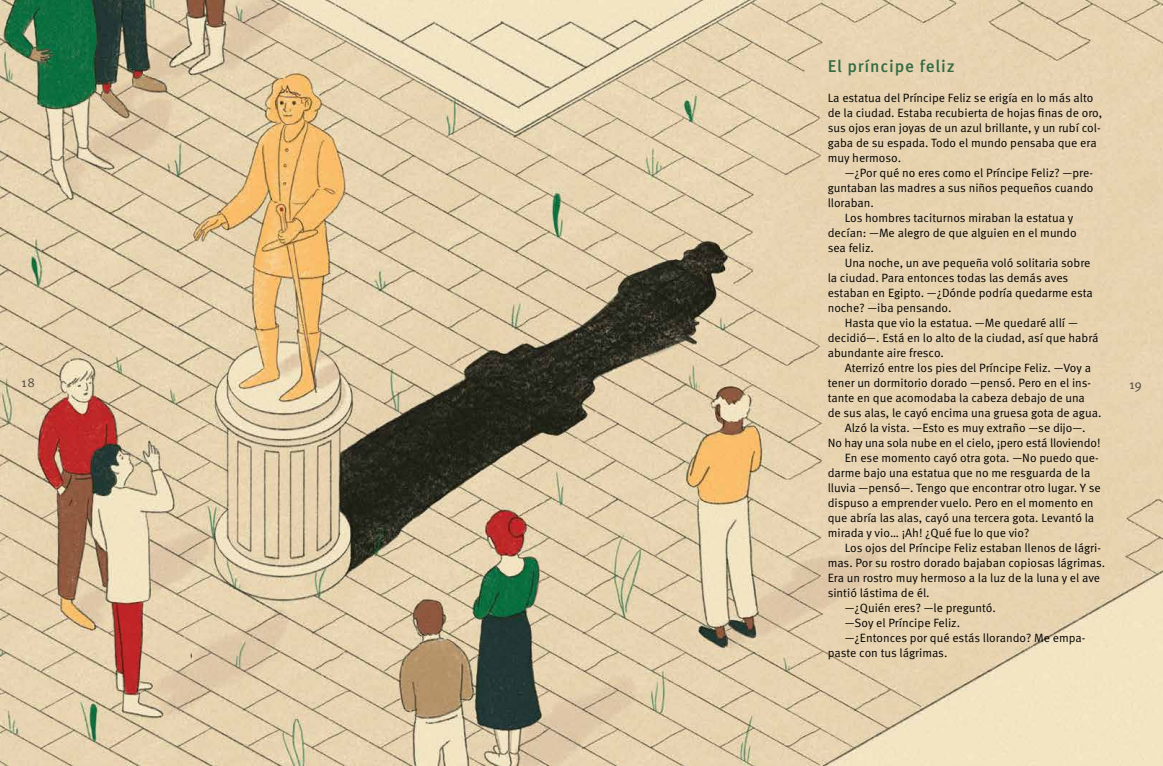
<style>
.page{position:relative;width:1163px;height:766px;background:#fff}
.page>*{position:absolute;margin:0;border:0;box-sizing:border-box;transform-origin:0 0}
.t1{font:500 17px "Meta Pro";letter-spacing:.05em;color:#336c43}
.t2{font:13px "Meta Pro";color:#58595b}
.t3{font:12px/15px "Meta Pro";color:#000}
</style>
<div class="page">
<img style="left:0;top:0;width:1162px;height:765px">
<h1 class="t1" style="left:827px;top:55px;width:129px">El príncipe feliz</h1>
<p class="t3" style="left:827px;top:90px;width:276px">La estatua del Príncipe Feliz se erigía en lo más alto de la ciudad. Estaba recubierta de hojas finas de oro, sus ojos eran joyas de un azul brillante, y un rubí col&shy;gaba de su espada. Todo el mundo pensaba que era muy hermoso.</p>
<p class="t3" style="left:844px;top:165px;width:250px">—¿Por qué no eres como el Príncipe Feliz? —pre-</p>
<p class="t3" style="left:827px;top:180px;width:267px">guntaban las madres a sus niños pequeños cuando</p>
<p class="t3" style="left:827px;top:195px;width:48px">lloraban.</p>
<p class="t3" style="left:844px;top:210px;width:230px">Los hombres taciturnos miraban la estatua y</p>
<p class="t3" style="left:827px;top:225px;width:250px">decían: —Me alegro de que alguien en el mundo</p>
<p class="t3" style="left:827px;top:240px;width:48px">sea feliz.</p>
<p class="t3" style="left:844px;top:255px;width:247px">Una noche, un ave pequeña voló solitaria sobre</p>
<p class="t3" style="left:827px;top:270px;width:242px">la ciudad. Para entonces todas las demás aves</p>
<p class="t3" style="left:827px;top:285px;width:266px">estaban en Egipto. —¿Dónde podría quedarme esta</p>
<p class="t3" style="left:827px;top:300px;width:125px">noche? —iba pensando.</p>
<p class="t3" style="left:844px;top:315px;width:234px">Hasta que vio la estatua. —Me quedaré allí —</p>
<p class="t3" style="left:827px;top:330px;width:272px">decidió—. Está en lo alto de la ciudad, así que habrá</p>
<p class="t3" style="left:827px;top:345px;width:118px">abundante aire fresco.</p>
<p class="t3" style="left:844px;top:360px;width:248px">Aterrizó entre los pies del Príncipe Feliz. —Voy a</p>
<p class="t3" style="left:827px;top:375px;width:265px">tener un dormitorio dorado —pensó. Pero en el ins-</p>
<p class="t3" style="left:827px;top:390px;width:259px">tante en que acomodaba la cabeza debajo de una</p>
<p class="t3" style="left:827px;top:405px;width:275px">de sus alas, le cayó encima una gruesa gota de agua.</p>
<p class="t3" style="left:844px;top:420px;width:242px">Alzó la vista. —Esto es muy extraño —se dijo—.</p>
<p class="t3" style="left:827px;top:435px;width:274px">No hay una sola nube en el cielo, ¡pero está lloviendo!</p>
<p class="t3" style="left:844px;top:450px;width:255px">En ese momento cayó otra gota. —No puedo que-</p>
<p class="t3" style="left:827px;top:465px;width:264px">darme bajo una estatua que no me resguarda de la</p>
<p class="t3" style="left:827px;top:480px;width:274px">lluvia —pensó—. Tengo que encontrar otro lugar. Y se</p>
<p class="t3" style="left:827px;top:495px;width:267px">dispuso a emprender vuelo. Pero en el momento en</p>
<p class="t3" style="left:827px;top:510px;width:268px">que abría las alas, cayó una tercera gota. Levantó la</p>
<p class="t3" style="left:827px;top:525px;width:203px">mirada y vio… ¡Ah! ¿Qué fue lo que vio?</p>
<p class="t3" style="left:844px;top:540px;width:258px">Los ojos del Príncipe Feliz estaban llenos de lágri-</p>
<p class="t3" style="left:827px;top:555px;width:279px">mas. Por su rostro dorado bajaban copiosas lágrimas.</p>
<p class="t3" style="left:827px;top:570px;width:274px">Era un rostro muy hermoso a la luz de la luna y el ave</p>
<p class="t3" style="left:827px;top:585px;width:103px">sintió lástima de él.</p>
<p class="t3" style="left:844px;top:600px;width:153px">—¿Quién eres? —le preguntó.</p>
<p class="t3" style="left:844px;top:615px;width:117px">—Soy el Príncipe Feliz.</p>
<p class="t3" style="left:844px;top:630px;width:242px">—¿Entonces por qué estás llorando? Me empa-</p>
<p class="t3" style="left:827px;top:645px;width:121px">paste con tus lágrimas.</p>
<p class="t2" style="left:22px;top:374px;width:15px">18</p>
<p class="t2" style="left:1128px;top:376px;width:14px">19</p>
</div>
